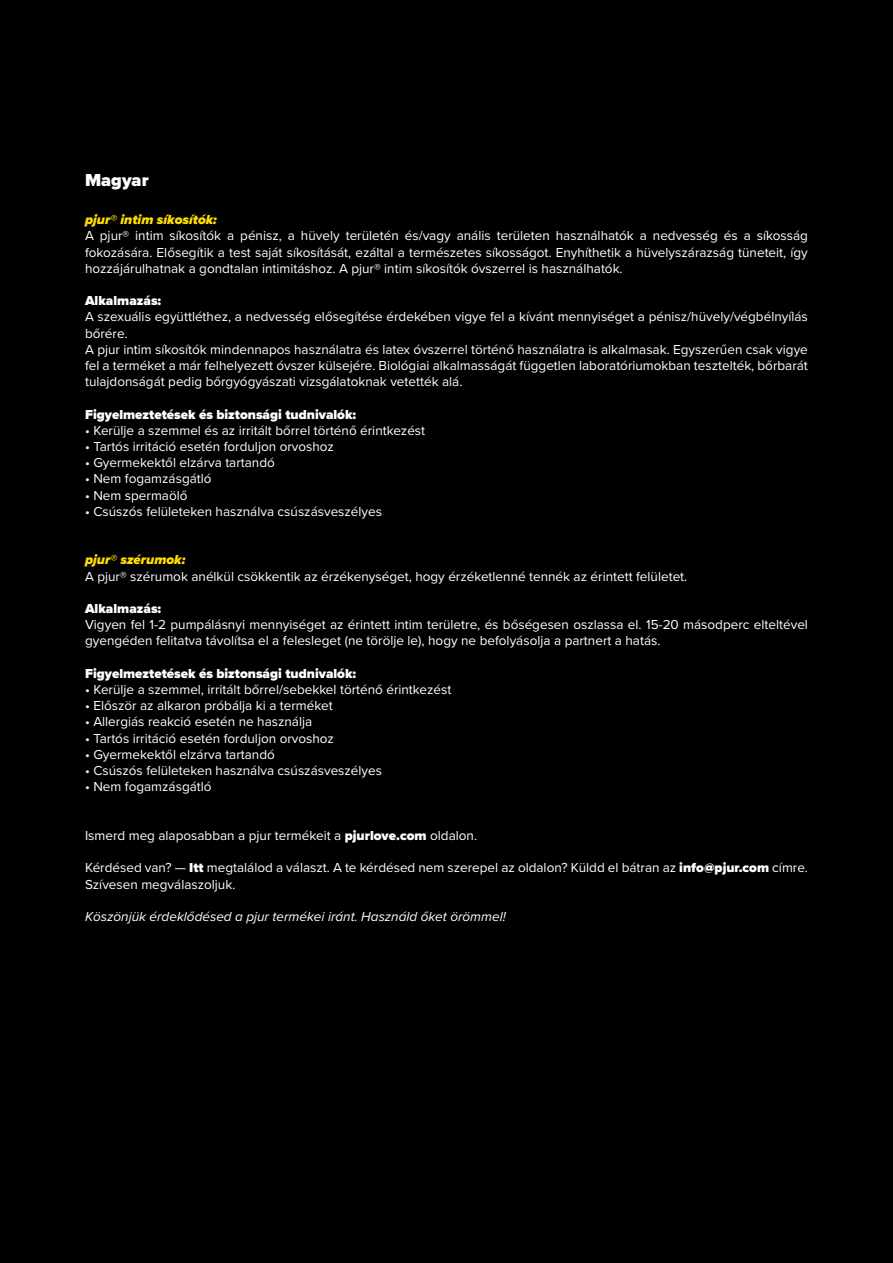
<style>
.page{position:relative;width:893px;height:1263px;background:#000}
.page>*{position:absolute;margin:0;border:0;box-sizing:border-box;transform-origin:0 0}
.t1{font:900 18px "Proxima Nova";color:#fff}
.t2{font:13.5px/16.2px "Proxima Nova";color:#fff}
.t3{font:900 13.5px "Proxima Nova";color:#fff}
.t4{font:italic 13.5px "Proxima Nova";color:#fff}
.t5{font:italic 900 13.5px "Proxima Nova";color:#fd0}
.s1{font-weight:900}
</style>
<div class="page">
<h1 class="t1" style="left:85px;top:167px;width:65px">Magyar</h1>
<p class="t5" style="left:85px;top:210px;width:134px">pjur® intim síkosítók:</p>
<p class="t2" style="left:85px;top:227px;width:724px;text-align:justify">A pjur® intim síkosítók a pénisz, a hüvely területén és/vagy anális területen használhatók a nedvesség és a síkosság fokozására. Elősegítik a test saját síkosítását, ezáltal a természetes síkosságot. Enyhíthetik a hüvelyszárazság tüneteit, így hozzájárulhatnak a gondtalan intimitáshoz. A pjur® intim síkosítók óvszerrel is használhatók.</p>
<p class="t3" style="left:85px;top:291px;width:78px">Alkalmazás:</p>
<p class="t2" style="left:85px;top:308px;width:724px">A szexuális együttléthez, a nedvesség elősegítése érdekében vigye fel a kívánt mennyiséget a pénisz/hüvely/végbélnyílás bőrére.<br>A pjur intim síkosítók mindennapos használatra és latex óvszerrel történő használatra is alkalmasak. Egyszerűen csak vigye fel a terméket a már felhelyezett óvszer külsejére. Biológiai alkalmasságát független laboratóriumokban tesztelték, bőrbarát tulajdonságát pedig bőrgyógyászati vizsgálatoknak vetették alá.</p>
<p class="t3" style="left:85px;top:404px;width:273px">Figyelmeztetések és biztonsági tudnivalók:</p>
<p class="t2" style="left:85px;top:422px;width:342px">• Kerülje a szemmel és az irritált bőrrel történő érintkezést</p>
<p class="t2" style="left:85px;top:438px;width:250px">• Tartós irritáció esetén forduljon orvoshoz</p>
<p class="t2" style="left:85px;top:454px;width:191px">• Gyermekektől elzárva tartandó</p>
<p class="t2" style="left:85px;top:470px;width:128px">• Nem fogamzásgátló</p>
<p class="t2" style="left:85px;top:486px;width:104px">• Nem spermaölő</p>
<p class="t2" style="left:85px;top:503px;width:298px">• Csúszós felületeken használva csúszásveszélyes</p>
<p class="t5" style="left:85px;top:550px;width:102px">pjur® szérumok:</p>
<p class="t2" style="left:85px;top:567px;width:604px">A pjur® szérumok anélkül csökkentik az érzékenységet, hogy érzéketlenné tennék az érintett felületet.</p>
<p class="t3" style="left:85px;top:598px;width:78px">Alkalmazás:</p>
<p class="t2" style="left:85px;top:616px;width:724px">Vigyen fel 1-2 pumpálásnyi mennyiséget az érintett intim területre, és bőségesen oszlassa el. 15-20 másodperc elteltével gyengéden felitatva távolítsa el a felesleget (ne törölje le), hogy ne befolyásolja a partnert a hatás.</p>
<p class="t3" style="left:85px;top:663px;width:273px">Figyelmeztetések és biztonsági tudnivalók:</p>
<p class="t2" style="left:85px;top:681px;width:368px">• Kerülje a szemmel, irritált bőrrel/sebekkel történő érintkezést</p>
<p class="t2" style="left:85px;top:697px;width:249px">• Először az alkaron próbálja ki a terméket</p>
<p class="t2" style="left:85px;top:713px;width:229px">• Allergiás reakció esetén ne használja</p>
<p class="t2" style="left:85px;top:729px;width:250px">• Tartós irritáció esetén forduljon orvoshoz</p>
<p class="t2" style="left:85px;top:746px;width:191px">• Gyermekektől elzárva tartandó</p>
<p class="t2" style="left:85px;top:762px;width:298px">• Csúszós felületeken használva csúszásveszélyes</p>
<p class="t2" style="left:85px;top:778px;width:128px">• Nem fogamzásgátló</p>
<p class="t2" style="left:85px;top:827px;width:394px">Ismerd meg alaposabban a pjur termékeit a <span class="s1">pjurlove.com</span> oldalon.</p>
<p class="t2" style="left:85px;top:859px;width:724px">Kérdésed van? — <span class="s1">Itt</span> megtalálod a választ. A te kérdésed nem szerepel az oldalon? Küldd el bátran az <span class="s1">info@pjur.com</span> címre.<br>Szívesen megválaszoljuk.</p>
<p class="t4" style="left:85px;top:906px;width:422px">Köszönjük érdeklődésed a pjur termékei iránt. Használd őket örömmel!</p>
</div>
